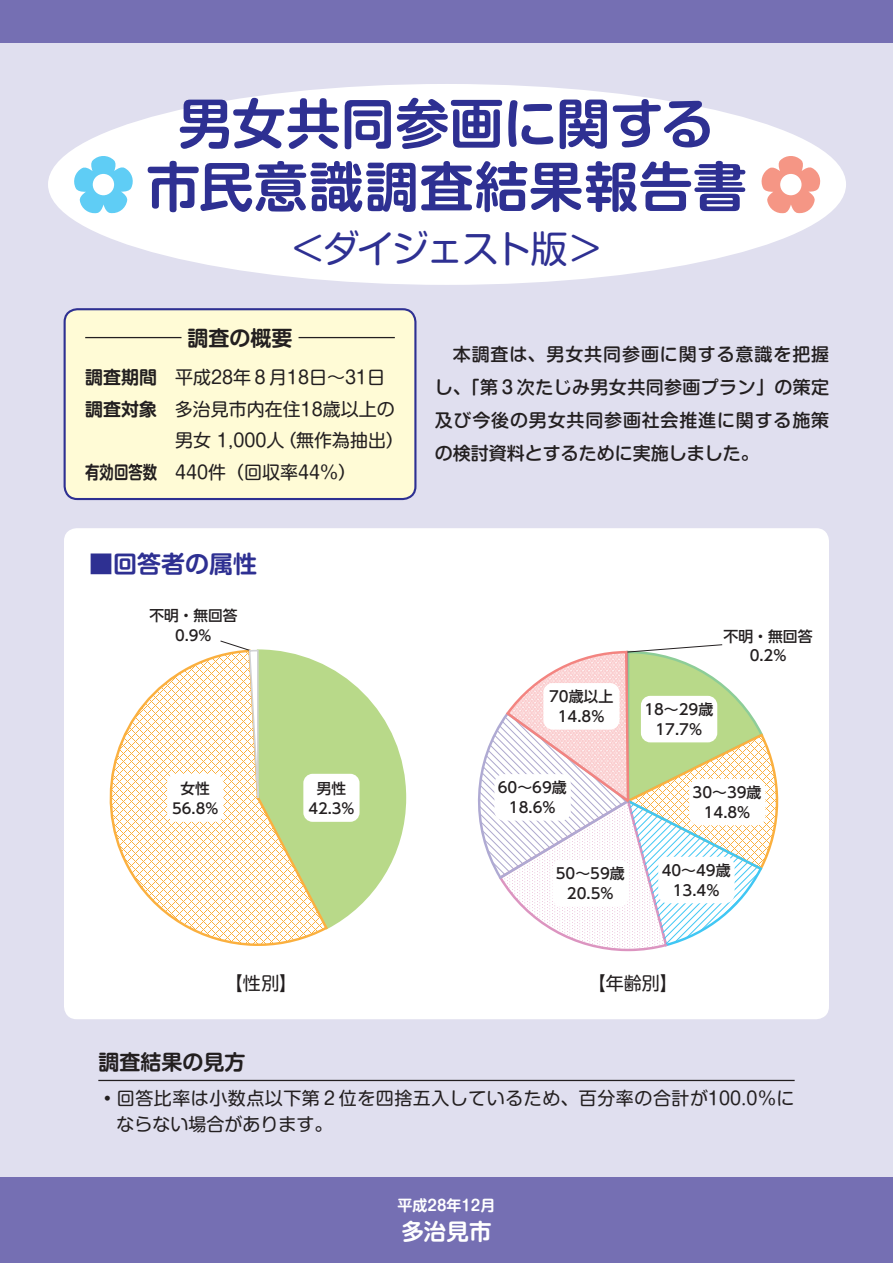
<style>
.page{position:relative;width:893px;height:1263px;background:#fff}
.page>*{position:absolute;margin:0;border:0;box-sizing:border-box;transform-origin:0 0}
.t1{font:700 54px/63px "Shin M Go Pro De";letter-spacing:.01em;color:#2e3092;text-align:center}
.t2{font:37.5px "Shin M Go Pro";letter-spacing:-.07em;color:#2e3092}
.t3{font:700 24px "Shin M Go Pro De";color:#2e3092}
.t4{font:700 22.5px "Shin M Go Pro De";color:#fff}
.t5{font:700 21px "Shin M Go Pro De";color:#231f20}
.t6{font:500 18px/33px "Shin M Go Pro";letter-spacing:.035em;color:#231f20;text-align:justify}
.t7{font:18px "Shin M Go Pro";color:#231f20}
.t8{font:18px/25.5px "Shin M Go Pro";letter-spacing:.03em;color:#231f20}
.t9{font:700 15px "Shin M Go Pro De";color:#fff}
.t10{font:500 14.85px/19.8px "UD Shin Go Pro";color:#231f20;text-align:center}
.t11{font:500 14.7px/19.5px "UD Shin Go Pro";color:#231f20;text-align:center}
.s1{font-family:"Shin M Go Pro De";font-weight:700}
</style>
<div class="page">
<div style="left:0;top:43px;width:893px;height:1135px;background:#e0dfef"></div>
<div style="left:0;top:1178px;width:893px;height:85px;background:#756fb3"></div>
<div style="left:0;top:0;width:893px;height:43px;background:#756fb3"></div>
<div style="left:64px;top:528px;width:765px;height:491px;background:#fff;border-radius:13px"></div>
<svg style="left:478px;top:644px;width:301px;height:308px"></svg>
<div style="left:658px;top:857px;width:77px;height:46px;background:#fff;border-radius:9px"></div>
<svg style="left:109px;top:654px;width:214px;height:292px"></svg>
<div style="left:167px;top:774px;width:56px;height:48px;background:#fff;border-radius:9px"></div>
<svg style="left:220px;top:640px;width:187px;height:291px"></svg>
<div style="left:48px;top:84px;width:798px;height:201px;background:#fff;border-radius:50%"></div>
<div style="left:65px;top:309px;width:350px;height:190px;background:#fffbd6;border-radius:13px"></div>
<div style="left:64px;top:308px;width:352px;height:192px;border:2px solid #2e3092;border-radius:13px"></div>
<hr style="left:85px;top:337px;width:97px;height:1px;background:#231f20">
<hr style="left:299px;top:337px;width:96px;height:1px;background:#231f20">
<hr style="left:98px;top:1080px;width:697px;height:1px;background:#231f20">
<svg style="left:74px;top:156px;width:59px;height:58px"></svg>
<svg style="left:761px;top:156px;width:60px;height:58px"></svg>
<h1 class="t1" style="left:146px;top:86px;width:602px">男女共同参画に関する市民意識調査結果報告書</h1>
<h2 class="t2" style="left:289px;top:219px;width:316px">＜ダイジェスト版＞</h2>
<p class="t5" style="left:188px;top:321px;width:106px">調査の概要</p>
<p class="t7" style="left:85px;top:363px;width:301px"><span class="s1">調査期間　</span>平成28年８月18日～31日</p>
<p class="t7" style="left:85px;top:394px;width:311px"><span class="s1">調査対象</span>　多治見市内在住18歳以上の</p>
<p class="t7" style="left:175px;top:426px;width:230px">男女 1,000人（無作為抽出）</p>
<p class="t7" style="left:85px;top:457px;width:272px"><span class="s1">有効回答数</span> 440件（回収率44％）</p>
<h3 class="t3" style="left:89px;top:544px;width:170px">■回答者の属性</h3>
<p class="t11" style="left:149px;top:605px;width:89px">不明・無回答<br>0.9%</p>
<p class="t11" style="left:172px;top:778px;width:48px">女性<br>56.8%</p>
<p class="t11" style="left:308px;top:778px;width:48px">男性<br>42.3%</p>
<p class="t6" style="left:435px;top:336px;width:396px;text-indent:18px">本調査は、男女共同参画に関する意識を把握し、「第３次たじみ男女共同参画プラン」の策定及び今後の男女共同参画社会推進に関する施策の検討資料とするために実施しました。</p>
<p class="t10" style="left:549px;top:686px;width:66px">70歳以上<br>14.8%</p>
<p class="t10" style="left:498px;top:777px;width:70px">60～69歳<br>18.6%</p>
<p class="t10" style="left:556px;top:863px;width:70px">50～59歳<br>20.5%</p>
<p class="t10" style="left:723px;top:626px;width:91px">不明・無回答<br>0.2%</p>
<p class="t10" style="left:644px;top:699px;width:70px">18～29歳<br>17.7%</p>
<p class="t10" style="left:693px;top:782px;width:70px">30～39歳<br>14.8%</p>
<p class="t10" style="left:662px;top:860px;width:70px">40～49歳<br>13.4%</p>
<p class="t7" style="left:225px;top:968px;width:74px">【性別】</p>
<p class="t7" style="left:588px;top:968px;width:91px">【年齢別】</p>
<p class="t5" style="left:98px;top:1045px;width:149px">調査結果の見方</p>
<p class="t8" style="left:116px;top:1083px;width:680px;text-indent:-18px">◦回答比率は小数点以下第２位を四捨五入しているため、百分率の合計が100.0％にならない場合があります。</p>
<p class="t9" style="left:398px;top:1193px;width:99px">平成28年12月</p>
<p class="t4" style="left:401px;top:1213px;width:91px">多治見市</p>
</div>
